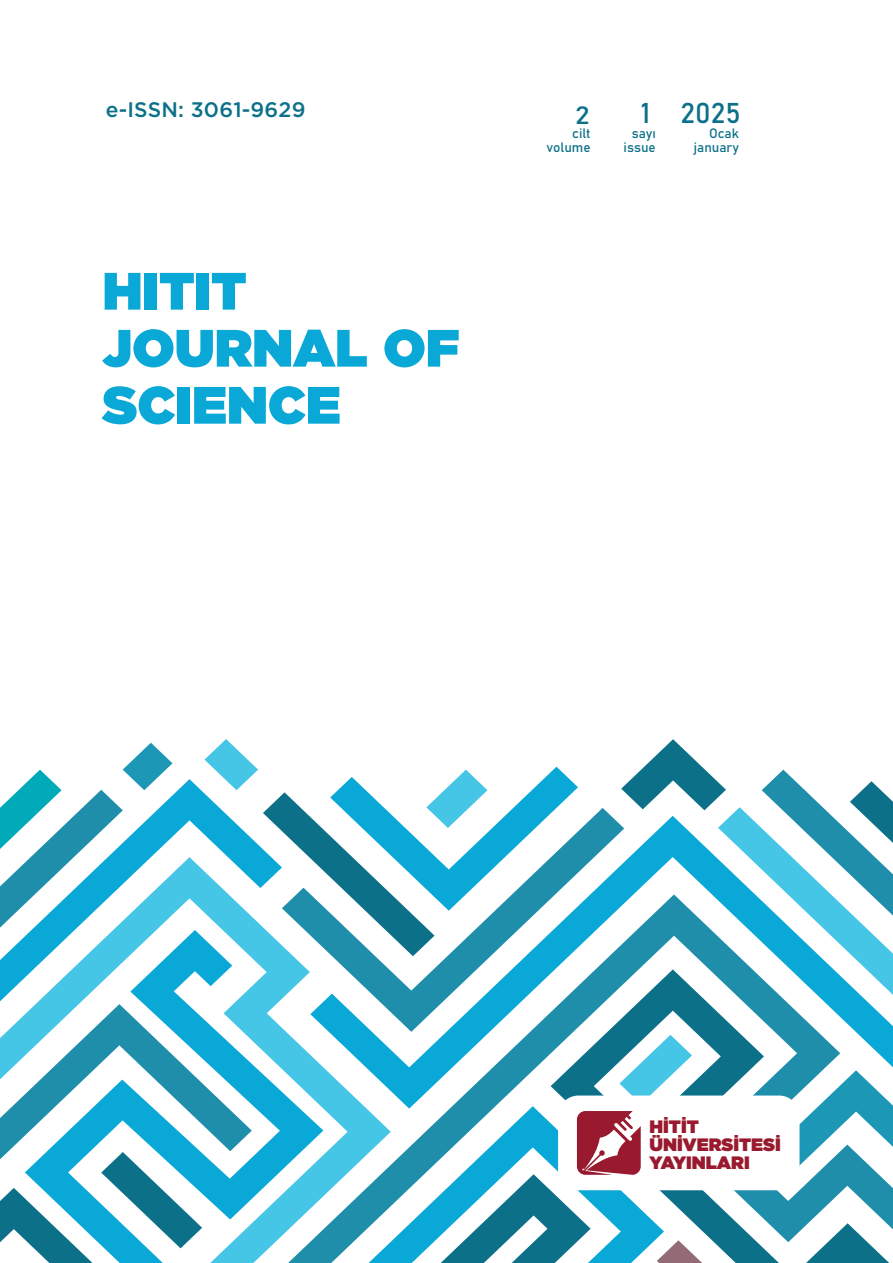
<style>
.page{position:relative;width:893px;height:1263px;background:#fff}
.page>*{position:absolute;margin:0;border:0;box-sizing:border-box;transform-origin:0 0}
.t1{font:900 52.5px/57px "Gotham";color:#0aa8d7}
.t2{font:28.2px "Bahnschrift";color:#0b7088}
.t3{font:24.6px "Bahnschrift";color:#0b7088;scale:1.15 1}
.t4{font:500 21px "Gotham";letter-spacing:.01em;color:#0b7088}
.t5{font:900 18px/18.1px "Gotham";color:#991a2e}
.t6{font:13.5px/13.5px "Bahnschrift";color:#0b7088;text-align:right}
</style>
<div class="page">
<svg style="left:391px;top:1022px;width:502px;height:208px"></svg>
<svg style="left:391px;top:808px;width:230px;height:224px"></svg>
<svg style="left:0;top:956px;width:391px;height:307px"></svg>
<svg style="left:0;top:779px;width:204px;height:222px"></svg>
<svg style="left:25px;top:930px;width:298px;height:333px"></svg>
<svg style="left:0;top:1004px;width:252px;height:259px"></svg>
<svg style="left:551px;top:969px;width:338px;height:294px"></svg>
<svg style="left:769px;top:1070px;width:124px;height:104px"></svg>
<svg style="left:369px;top:1106px;width:295px;height:157px"></svg>
<svg style="left:657px;top:1240px;width:45px;height:23px"></svg>
<svg style="left:204px;top:739px;width:374px;height:217px"></svg>
<svg style="left:621px;top:739px;width:272px;height:256px"></svg>
<svg style="left:0;top:743px;width:172px;height:185px"></svg>
<svg style="left:619px;top:1035px;width:73px;height:60px"></svg>
<div style="left:558px;top:1095px;width:241px;height:95px;background:#fff;border-radius:20px"></div>
<svg style="left:441px;top:1111px;width:200px;height:152px"></svg>
<h3 class="t4" style="left:106px;top:96px;width:201px">e-ISSN: 3061-9629</h3>
<h1 class="t1" style="left:103px;top:262px;width:358px">HITIT<br>JOURNAL OF<br>SCIENCE</h1>
<h3 class="t3" style="left:575px;top:97px;width:14px">2</h3>
<p class="t6" style="left:547px;top:126px;width:46px">cilt volume</p>
<h2 class="t2" style="left:641px;top:92px;width:11px">1</h2>
<p class="t6" style="left:624px;top:126px;width:34px">sayı issue</p>
<h2 class="t2" style="left:680px;top:92px;width:62px">2025</h2>
<p class="t6" style="left:694px;top:126px;width:47px">Ocak january</p>
<h3 class="t5" style="left:649px;top:1117px;width:133px">HİTİT<br>ÜNİVERSİTESİ<br>YAYINLARI</h3>
</div>
